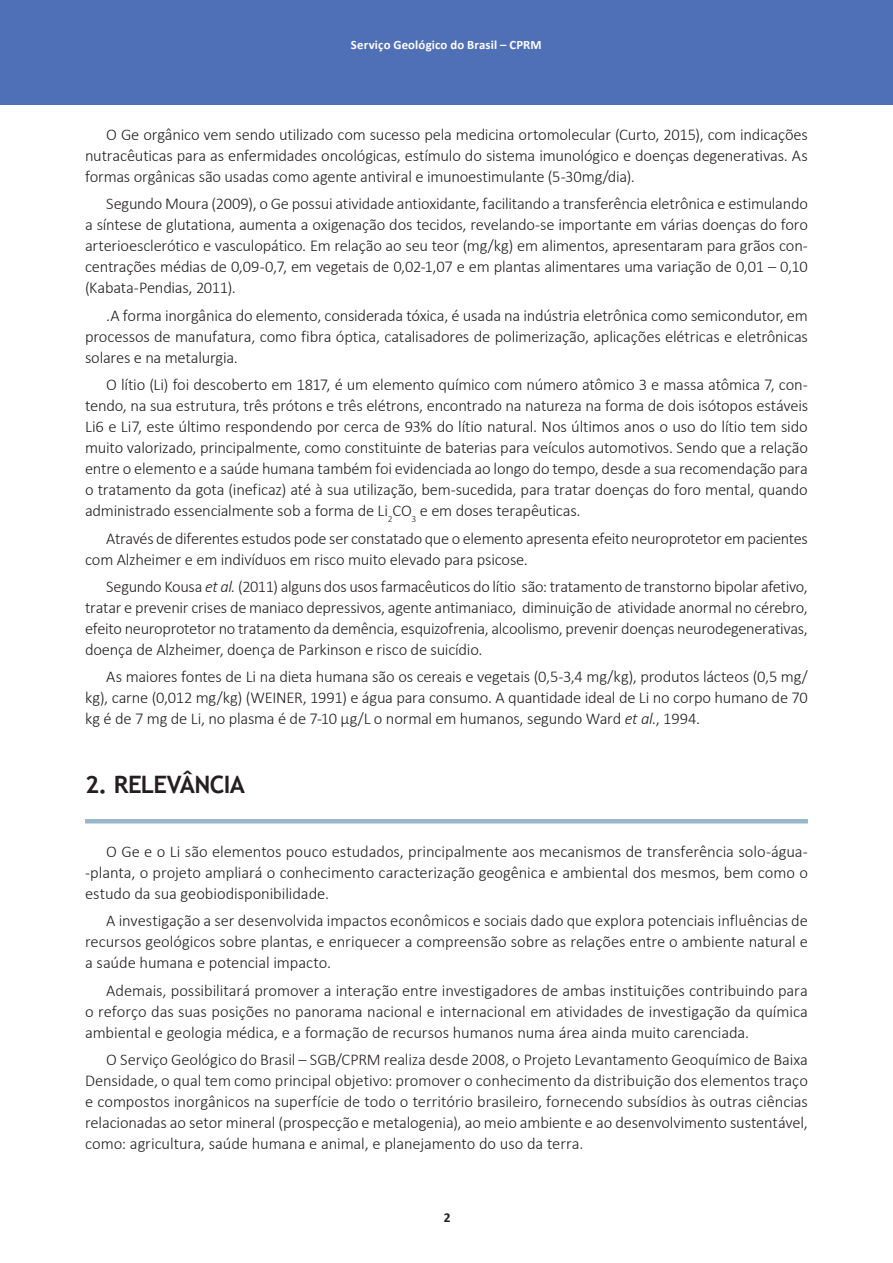
<style>
.page{position:relative;width:893px;height:1263px;background:#fff}
.page>*{position:absolute;margin:0;border:0;box-sizing:border-box;transform-origin:0 0}
.t1{font:700 24px "Trebuchet MS";letter-spacing:-.025em;color:#231f20}
.t2{font:300 16.5px/21px "Calibri";letter-spacing:-.01em;color:#231f20;text-align:justify}
.t3{font:700 13.5px "Calibri";color:#231f20}
.t4{font:700 12.75px "Calibri";letter-spacing:.015em;color:#fff}
.s1{font-style:italic}
</style>
<div class="page">
<div style="left:0;top:0;width:893px;height:105px;background:#4f6fb6"></div>
<hr style="left:85px;top:819px;width:723px;height:4px;background:#98b7ca">
<p class="t4" style="left:351px;top:35px;width:192px">Serviço Geológico do Brasil – CPRM</p>
<p class="t2" style="left:85px;top:124px;width:724px;text-indent:21px">O Ge orgânico vem sendo utilizado com sucesso pela medicina ortomolecular (Curto, 2015), com indicações nutracêuticas para as enfermidades oncológicas, estímulo do sistema imunológico e doenças degenerativas. As formas orgânicas são usadas como agente antiviral e imunoestimulante (5-30mg/dia).</p>
<p class="t2" style="left:85px;top:193px;width:724px;text-indent:21px">Segundo Moura (2009), o Ge possui atividade antioxidante, facilitando a transferência eletrônica e estimulando a síntese de glutationa, aumenta a oxigenação dos tecidos, revelando-se importante em várias doenças do foro arterioesclerótico e vasculopático. Em relação ao seu teor (mg/kg) em alimentos, apresentaram para grãos con&shy;centrações médias de 0,09-0,7, em vegetais de 0,02-1,07 e em plantas alimentares uma variação de 0,01 – 0,10 (Kabata-Pendias, 2011).</p>
<p class="t2" style="left:85px;top:305px;width:724px;text-indent:21px">.A forma inorgânica do elemento, considerada tóxica, é usada na indústria eletrônica como semicondutor, em processos de manufatura, como fibra óptica, catalisadores de polimerização, aplicações elétricas e eletrônicas solares e na metalurgia.</p>
<p class="t2" style="left:85px;top:374px;width:724px;text-indent:21px">O lítio (Li) foi descoberto em 1817, é um elemento químico com número atômico 3 e massa atômica 7, con&shy;tendo, na sua estrutura, três prótons e três elétrons, encontrado na natureza na forma de dois isótopos estáveis Li6 e Li7, este último respondendo por cerca de 93% do lítio natural. Nos últimos anos o uso do lítio tem sido muito valorizado, principalmente, como constituinte de baterias para veículos automotivos. Sendo que a relação entre o elemento e a saúde humana também foi evidenciada ao longo do tempo, desde a sua recomendação para o tratamento da gota (ineficaz) até à sua utilização, bem-sucedida, para tratar doenças do foro mental, quando administrado essencialmente sob a forma de Li<sub>2</sub>CO<sub>3</sub> e em doses terapêuticas.</p>
<p class="t2" style="left:85px;top:527px;width:724px;text-indent:21px">Através de diferentes estudos pode ser constatado que o elemento apresenta efeito neuroprotetor em pacientes com Alzheimer e em indivíduos em risco muito elevado para psicose.</p>
<p class="t2" style="left:85px;top:576px;width:724px;text-indent:21px">Segundo Kousa <span class="s1">et al.</span> (2011) alguns dos usos farmacêuticos do lítio são: tratamento de transtorno bipolar afetivo, tratar e prevenir crises de maniaco depressivos, agente antimaniaco, diminuição de atividade anormal no cérebro, efeito neuroprotetor no tratamento da demência, esquizofrenia, alcoolismo, prevenir doenças neurodegenerativas, doença de Alzheimer, doença de Parkinson e risco de suicídio.</p>
<p class="t2" style="left:85px;top:666px;width:724px;text-indent:21px">As maiores fontes de Li na dieta humana são os cereais e vegetais (0,5-3,4 mg/kg), produtos lácteos (0,5 mg/ kg), carne (0,012 mg/kg) (WEINER, 1991) e água para consumo. A quantidade ideal de Li no corpo humano de 70 kg é de 7 mg de Li, no plasma é de 7-10 µg/L o normal em humanos, segundo Ward <span class="s1">et al.</span>, 1994.</p>
<h1 class="t1" style="left:85px;top:770px;width:162px">2. RELEVÂNCIA</h1>
<p class="t2" style="left:85px;top:841px;width:724px;text-indent:21px">O Ge e o Li são elementos pouco estudados, principalmente aos mecanismos de transferência solo-água--planta, o projeto ampliará o conhecimento caracterização geogênica e ambiental dos mesmos, bem como o estudo da sua geobiodisponibilidade.</p>
<p class="t2" style="left:85px;top:910px;width:724px;text-indent:21px">A investigação a ser desenvolvida impactos econômicos e sociais dado que explora potenciais influências de recursos geológicos sobre plantas, e enriquecer a compreensão sobre as relações entre o ambiente natural e a saúde humana e potencial impacto.</p>
<p class="t2" style="left:85px;top:980px;width:724px;text-indent:21px">Ademais, possibilitará promover a interação entre investigadores de ambas instituições contribuindo para o reforço das suas posições no panorama nacional e internacional em atividades de investigação da química ambiental e geologia médica, e a formação de recursos humanos numa área ainda muito carenciada.</p>
<p class="t2" style="left:85px;top:1049px;width:724px;text-indent:21px">O Serviço Geológico do Brasil – SGB/CPRM realiza desde 2008, o Projeto Levantamento Geoquímico de Baixa Densidade, o qual tem como principal objetivo: promover o conhecimento da distribuição dos elementos traço e compostos inorgânicos na superfície de todo o território brasileiro, fornecendo subsídios às outras ciências relacionadas ao setor mineral (prospecção e metalogenia), ao meio ambiente e ao desenvolvimento sustentável, como: agricultura, saúde humana e animal, e planejamento do uso da terra.</p>
<p class="t3" style="left:444px;top:1208px;width:8px">2</p>
</div>
